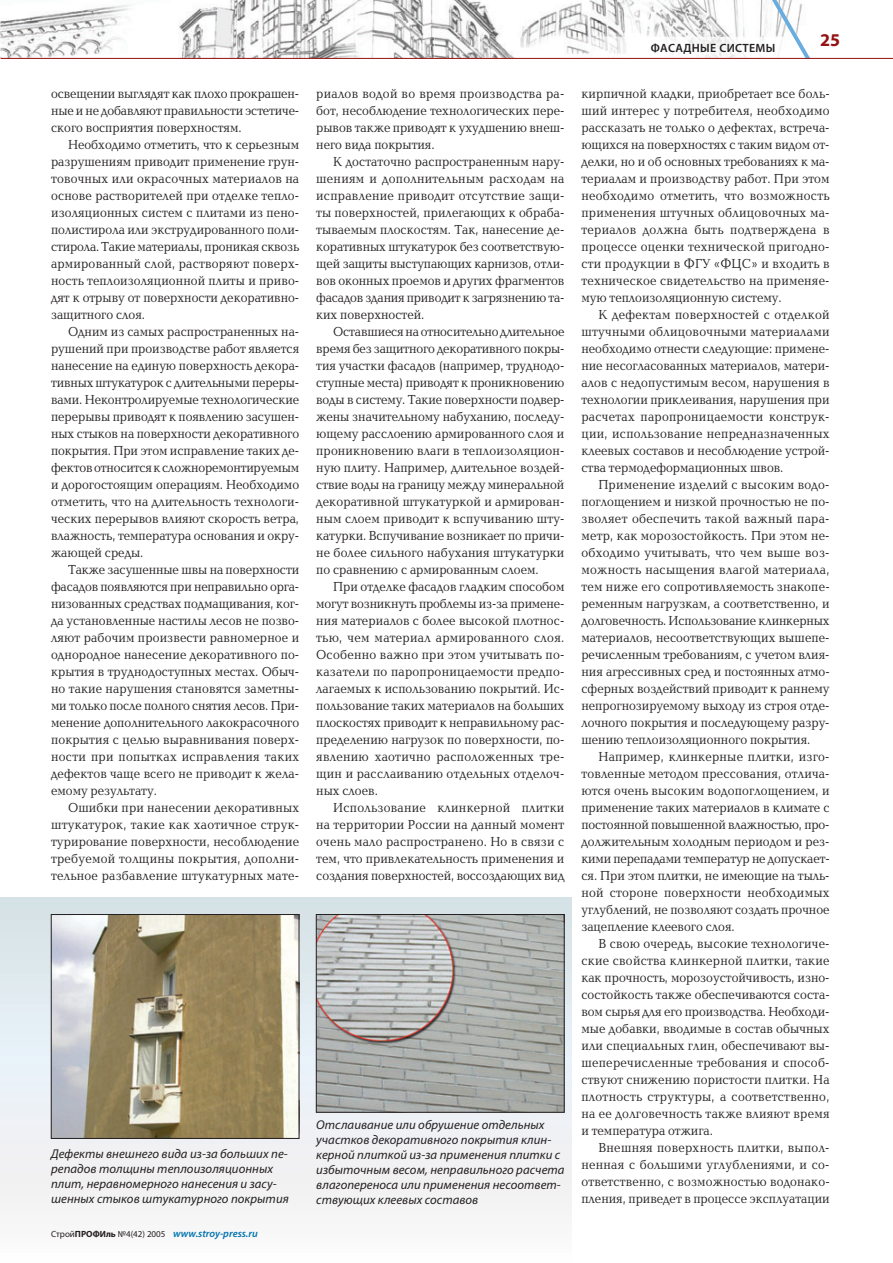
<style>
.page{position:relative;width:893px;height:1263px;background:#fff}
.page>*{position:absolute;margin:0;border:0;box-sizing:border-box;transform-origin:0 0}
.t1{font:700 18px "Myriad Pro";color:#941114}
.t2{font:13.5px/17px "Baltica C";color:#231f20;text-align:justify;scale:.9 1}
.t3{font:italic 12.75px/15px "Myriad Pro";letter-spacing:.005em;color:#231f20}
.t4{font:600 12px "Myriad Pro";letter-spacing:.025em;color:#231f20}
.t5{font:italic 600 10.5px "Myriad Pro";color:#0073ae}
.s1{font-weight:400;font-style:normal;font-size:9px;color:#231f20}
.s2{font-weight:700;font-style:normal;font-size:9px;color:#231f20}
</style>
<div class="page">
<div style="left:0;top:897px;width:571px;height:366px;background:linear-gradient(to bottom,#d0dee4,#fcfafb)"></div>
<img style="left:53px;top:916px;width:244px;height:221px">
<div style="left:51px;top:914px;width:248px;height:225px;border:1px solid #231f20"></div>
<img style="left:318px;top:916px;width:244px;height:194px">
<div style="left:316px;top:914px;width:248px;height:198px;border:1px solid #231f20"></div>
<svg style="left:0;top:0;width:893px;height:59px"></svg>
<p class="t2" style="left:51px;top:86px;width:277px">освещении выглядят как плохо прокрашен&shy;ные и не добавляют правильности эстетиче&shy;ского восприятия поверхностям.</p>
<p class="t2" style="left:51px;top:137px;width:277px;text-indent:17px">Необходимо отметить, что к серьезным разрушениям приводит применение грун&shy;товочных или окрасочных материалов на основе растворителей при отделке тепло&shy;изоляционных систем с плитами из пено&shy;полистирола или экструдированного поли&shy;стирола. Такие материалы, проникая сквозь армированный слой, растворяют поверх&shy;ность теплоизоляционной плиты и приво&shy;дят к отрыву от поверхности декоративно&shy;защитного слоя.</p>
<p class="t2" style="left:51px;top:325px;width:277px;text-indent:17px">Одним из самых распространенных на&shy;рушений при производстве работ является нанесение на единую поверхность декора&shy;тивных штукатурок с длительными переры&shy;вами. Неконтролируемые технологические перерывы приводят к появлению засушен&shy;ных стыков на поверхности декоративного покрытия. При этом исправление таких де&shy;фектов относится к сложноремонтируемым и дорогостоящим операциям. Необходимо отметить, что на длительность технологи&shy;ческих перерывов влияют скорость ветра, влажность, температура основания и окру&shy;жающей среды.</p>
<p class="t2" style="left:51px;top:563px;width:277px;text-indent:17px">Также засушенные швы на поверхности фасадов появляются при неправильно орга&shy;низованных средствах подмащивания, ког&shy;да установленные настилы лесов не позво&shy;ляют рабочим произвести равномерное и однородное нанесение декоративного по&shy;крытия в труднодоступных местах. Обыч&shy;но такие нарушения становятся заметны&shy;ми только после полного снятия лесов. При&shy;менение дополнительного лакокрасочного покрытия с целью выравнивания поверх&shy;ности при попытках исправления таких дефектов чаще всего не приводит к жела&shy;емому результату.</p>
<p class="t2" style="left:51px;top:801px;width:277px;text-indent:17px">Ошибки при нанесении декоративных штукатурок, такие как хаотичное струк&shy;турирование поверхности, несоблюдение требуемой толщины покрытия, дополни&shy;тельное разбавление штукатурных мате-</p>
<p class="t2" style="left:316px;top:86px;width:277px">риалов водой во время производства ра&shy;бот, несоблюдение технологических пере&shy;рывов также приводят к ухудшению внеш&shy;него вида покрытия.</p>
<p class="t2" style="left:316px;top:154px;width:277px;text-indent:17px">К достаточно распространенным нару&shy;шениям и дополнительным расходам на исправление приводит отсутствие защи&shy;ты поверхностей, прилегающих к обраба&shy;тываемым плоскостям. Так, нанесение де&shy;коративных штукатурок без соответствую&shy;щей защиты выступающих карнизов, отли&shy;вов оконных проемов и других фрагментов фасадов здания приводит к загрязнению та&shy;ких поверхностей.</p>
<p class="t2" style="left:316px;top:325px;width:277px;text-indent:17px">Оставшиеся на относительно длительное время без защитного декоративного покры&shy;тия участки фасадов (например, труднодо&shy;ступные места) приводят к проникновению воды в систему. Такие поверхности подвер&shy;жены значительному набуханию, последу&shy;ющему расслоению армированного слоя и проникновению влаги в теплоизоляцион&shy;ную плиту. Например, длительное воздей&shy;ствие воды на границу между минеральной декоративной штукатуркой и армирован&shy;ным слоем приводит к вспучиванию шту&shy;катурки. Вспучивание возникает по причи&shy;не более сильного набухания штукатурки по сравнению с армированным слоем.</p>
<p class="t2" style="left:316px;top:580px;width:277px;text-indent:17px">При отделке фасадов гладким способом могут возникнуть проблемы из-за примене&shy;ния материалов с более высокой плотнос&shy;тью, чем материал армированного слоя.<br>Особенно важно при этом учитывать по&shy;казатели по паропроницаемости предпо&shy;лагаемых к использованию покрытий. Ис&shy;пользование таких материалов на больших плоскостях приводит к неправильному рас&shy;пределению нагрузок по поверхности, по&shy;явлению хаотично расположенных тре&shy;щин и расслаиванию отдельных отделоч&shy;ных слоев.</p>
<p class="t2" style="left:316px;top:801px;width:277px;text-indent:17px">Использование клинкерной плитки на территории России на данный момент очень мало распространено. Но в связи с тем, что привлекательность применения и создания поверхностей, воссоздающих вид</p>
<p class="t3" style="left:51px;top:1147px;width:239px">Дефекты внешнего вида из-за больших пе&shy;репадов толщины теплоизоляционных плит, неравномерного нанесения и засу&shy;шенных стыков штукатурного покрытия</p>
<p class="t5" style="left:51px;top:1230px;width:208px"><span class="s1">Cтрой</span><span class="s2">ПРОФИль</span> <span class="s1">№4(42) 2005</span> www.stroy-press.ru</p>
<p class="t3" style="left:316px;top:1118px;width:250px">Отслаивание или обрушение отдельных участков декоративного покрытия клин&shy;керной плиткой из-за применения плитки с избыточным весом, неправильного расчета влагопереноса или применения несоответ&shy;ствующих клеевых составов</p>
<p class="t4" style="left:651px;top:44px;width:126px">ФАСАДНЫЕ СИСТЕМЫ</p>
<h1 class="t1" style="left:820px;top:34px;width:21px">25</h1>
<p class="t2" style="left:581px;top:86px;width:277px">кирпичной кладки, приобретает все боль&shy;ший интерес у потребителя, необходимо рассказать не только о дефектах, встреча&shy;ющихся на поверхностях с таким видом от&shy;делки, но и об основных требованиях к ма&shy;териалам и производству работ. При этом необходимо отметить, что возможность применения штучных облицовочных ма&shy;териалов должна быть подтверждена в процессе оценки технической пригодно&shy;сти продукции в ФГУ «ФЦС» и входить в техническое свидетельство на применяе&shy;мую теплоизоляционную систему.</p>
<p class="t2" style="left:581px;top:308px;width:277px;text-indent:17px">К дефектам поверхностей с отделкой штучными облицовочными материалами необходимо отнести следующие: примене&shy;ние несогласованных материалов, матери&shy;алов с недопустимым весом, нарушения в технологии приклеивания, нарушения при расчетах паропроницаемости конструк&shy;ции, использование непредназначенных клеевых составов и несоблюдение устрой&shy;ства термодеформационных швов.</p>
<p class="t2" style="left:581px;top:478px;width:277px;text-indent:17px">Применение изделий с высоким водо&shy;поглощением и низкой прочностью не по&shy;зволяет обеспечить такой важный пара&shy;метр, как морозостойкость. При этом не&shy;обходимо учитывать, что чем выше воз&shy;можность насыщения влагой материала, тем ниже его сопротивляемость знакопе&shy;ременным нагрузкам, а соответственно, и долговечность. Использование клинкерных материалов, несоответствующих вышепе&shy;речисленным требованиям, с учетом влия&shy;ния агрессивных сред и постоянных атмо&shy;сферных воздействий приводит к раннему непрогнозируемому выходу из строя отде&shy;лочного покрытия и последующему разру&shy;шению теплоизоляционного покрытия.</p>
<p class="t2" style="left:581px;top:750px;width:277px;text-indent:17px">Например, клинкерные плитки, изго&shy;товленные методом прессования, отлича&shy;ются очень высоким водопоглощением, и применение таких материалов в климате с постоянной повышенной влажностью, про&shy;должительным холодным периодом и рез&shy;кими перепадами температур не допускает&shy;ся. При этом плитки, не имеющие на тыль&shy;ной стороне поверхности необходимых углублений, не позволяют создать прочное зацепление клеевого слоя.</p>
<p class="t2" style="left:581px;top:937px;width:277px;text-indent:17px">В свою очередь, высокие технологиче&shy;ские свойства клинкерной плитки, такие как прочность, морозоустойчивость, изно&shy;состойкость также обеспечиваются соста&shy;вом сырья для его производства. Необходи&shy;мые добавки, вводимые в состав обычных или специальных глин, обеспечивают вы&shy;шеперечисленные требования и способ&shy;ствуют снижению пористости плитки. На плотность структуры, а соответственно, на ее долговечность также влияют время и температура отжига.</p>
<p class="t2" style="left:581px;top:1141px;width:277px;text-indent:17px">Внешняя поверхность плитки, выпол&shy;ненная с большими углублениями, и со&shy;ответственно, с возможностью водонако&shy;пления, приведет в процессе эксплуатации</p>
</div>
